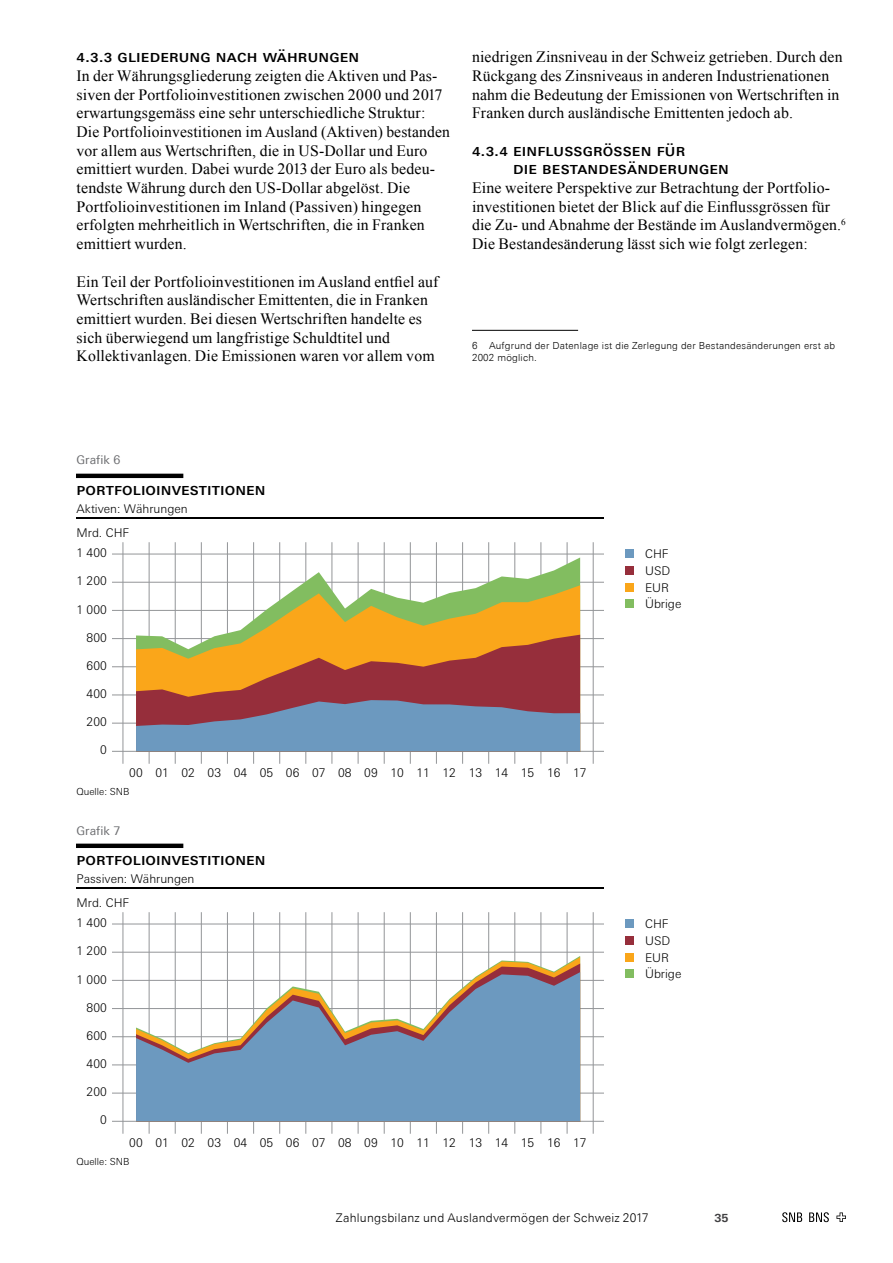
<style>
.page{position:relative;width:893px;height:1263px;background:#fff}
.page>*{position:absolute;margin:0;border:0;box-sizing:border-box;transform-origin:0 0}
.t1{font:500 16.5px/18.8px "Univers Next Pro";letter-spacing:.01em;color:#000}
.t2{font:500 16.5px "Univers Nextfor SNBSC";color:#000}
.t3{font:15.75px/18.8px "Times New Roman";letter-spacing:.01em;color:#000}
.t4{font:300 12px/16.6px "Univers Nextfor SNB";color:#000}
.t5{font:300 12px "Univers Next Pro";letter-spacing:.02em;color:#000}
.t6{font:12px "Univers Next Pro";color:#6d6e71}
.t7{font:700 11.25px "Univers Next Pro";color:#414042}
.t8{font:300 9.75px/12px "Univers Next Pro";letter-spacing:.02em;color:#000}
.t9{font:300 9.75px "Univers Nextfor SNB";color:#000}
</style>
<div class="page">
<svg style="left:836px;top:1212px;width:10px;height:10px"></svg>
<svg style="left:782px;top:1212px;width:20px;height:10px"></svg>
<svg style="left:809px;top:1212px;width:20px;height:10px"></svg>
<hr style="left:472px;top:330px;width:106px;height:1px;background:#000">
<hr style="left:77px;top:474px;width:106px;height:3px;background:#000">
<hr style="left:77px;top:518px;width:527px;height:1px;background:#000">
<hr style="left:123px;top:543px;width:1px;height:220px;background:#939598">
<hr style="left:149px;top:543px;width:1px;height:220px;background:#939598">
<hr style="left:175px;top:543px;width:1px;height:220px;background:#939598">
<hr style="left:201px;top:543px;width:1px;height:220px;background:#939598">
<hr style="left:227px;top:543px;width:1px;height:220px;background:#939598">
<hr style="left:253px;top:543px;width:1px;height:220px;background:#939598">
<hr style="left:279px;top:543px;width:1px;height:220px;background:#939598">
<hr style="left:306px;top:543px;width:1px;height:220px;background:#939598">
<hr style="left:332px;top:543px;width:1px;height:220px;background:#939598">
<hr style="left:358px;top:543px;width:1px;height:220px;background:#939598">
<hr style="left:384px;top:543px;width:1px;height:220px;background:#939598">
<hr style="left:410px;top:543px;width:1px;height:220px;background:#939598">
<hr style="left:436px;top:543px;width:1px;height:220px;background:#939598">
<hr style="left:462px;top:543px;width:1px;height:220px;background:#939598">
<hr style="left:488px;top:543px;width:1px;height:220px;background:#939598">
<hr style="left:515px;top:543px;width:1px;height:220px;background:#939598">
<hr style="left:541px;top:543px;width:1px;height:220px;background:#939598">
<hr style="left:567px;top:543px;width:1px;height:220px;background:#939598">
<hr style="left:593px;top:543px;width:1px;height:220px;background:#939598">
<hr style="left:112px;top:723px;width:492px;height:1px;background:#939598">
<hr style="left:112px;top:695px;width:492px;height:1px;background:#939598">
<hr style="left:112px;top:666px;width:492px;height:1px;background:#939598">
<hr style="left:112px;top:638px;width:492px;height:1px;background:#939598">
<hr style="left:112px;top:610px;width:492px;height:1px;background:#939598">
<hr style="left:112px;top:582px;width:492px;height:1px;background:#939598">
<hr style="left:112px;top:554px;width:492px;height:1px;background:#939598">
<hr style="left:112px;top:751px;width:492px;height:1px;background:#939598">
<svg style="left:136px;top:557px;width:444px;height:28px"></svg>
<svg style="left:148px;top:585px;width:432px;height:50px"></svg>
<svg style="left:136px;top:635px;width:444px;height:65px;background:#c26b30"></svg>
<svg style="left:136px;top:700px;width:444px;height:51px;background:#7482a2"></svg>
<div style="left:625px;top:550px;width:9px;height:8px;background:#6c99bf"></div>
<div style="left:625px;top:566px;width:9px;height:9px;background:#962e3b"></div>
<div style="left:625px;top:583px;width:9px;height:8px;background:#faa61a"></div>
<div style="left:625px;top:600px;width:9px;height:8px;background:#82bd60"></div>
<hr style="left:77px;top:844px;width:106px;height:3px;background:#000">
<hr style="left:77px;top:888px;width:527px;height:1px;background:#000">
<hr style="left:123px;top:913px;width:1px;height:220px;background:#939598">
<hr style="left:149px;top:913px;width:1px;height:220px;background:#939598">
<hr style="left:175px;top:913px;width:1px;height:220px;background:#939598">
<hr style="left:201px;top:913px;width:1px;height:220px;background:#939598">
<hr style="left:227px;top:913px;width:1px;height:220px;background:#939598">
<hr style="left:253px;top:913px;width:1px;height:220px;background:#939598">
<hr style="left:279px;top:913px;width:1px;height:220px;background:#939598">
<hr style="left:306px;top:913px;width:1px;height:220px;background:#939598">
<hr style="left:332px;top:913px;width:1px;height:220px;background:#939598">
<hr style="left:358px;top:913px;width:1px;height:220px;background:#939598">
<hr style="left:384px;top:913px;width:1px;height:220px;background:#939598">
<hr style="left:410px;top:913px;width:1px;height:220px;background:#939598">
<hr style="left:436px;top:913px;width:1px;height:220px;background:#939598">
<hr style="left:462px;top:913px;width:1px;height:220px;background:#939598">
<hr style="left:488px;top:913px;width:1px;height:220px;background:#939598">
<hr style="left:515px;top:913px;width:1px;height:220px;background:#939598">
<hr style="left:541px;top:913px;width:1px;height:220px;background:#939598">
<hr style="left:567px;top:913px;width:1px;height:220px;background:#939598">
<hr style="left:593px;top:913px;width:1px;height:220px;background:#939598">
<hr style="left:112px;top:1093px;width:492px;height:1px;background:#939598">
<hr style="left:112px;top:1065px;width:492px;height:1px;background:#939598">
<hr style="left:112px;top:1036px;width:492px;height:1px;background:#939598">
<hr style="left:112px;top:1008px;width:492px;height:1px;background:#939598">
<hr style="left:112px;top:980px;width:492px;height:1px;background:#939598">
<hr style="left:112px;top:952px;width:492px;height:1px;background:#939598">
<hr style="left:112px;top:924px;width:492px;height:1px;background:#939598">
<hr style="left:112px;top:1121px;width:492px;height:1px;background:#939598">
<svg style="left:148px;top:957px;width:432px;height:6px"></svg>
<svg style="left:148px;top:963px;width:432px;height:9px"></svg>
<svg style="left:136px;top:972px;width:444px;height:149px;fill:#6c99bf"></svg>
<div style="left:625px;top:919px;width:9px;height:9px;background:#6c99bf"></div>
<div style="left:625px;top:936px;width:9px;height:9px;background:#962e3b"></div>
<div style="left:625px;top:953px;width:9px;height:8px;background:#faa61a"></div>
<div style="left:625px;top:969px;width:9px;height:9px;background:#82bd60"></div>
<p class="t1" style="left:77px;top:47px;width:284px">4.3.3 Gliederung nach Währungen</p>
<p class="t3" style="left:77px;top:66px;width:375px">In der Währungsgliederung zeigten die Aktiven und Pas&shy;siven der Portfolioinvestitionen zwischen 2000 und 2017 erwartungsgemäss eine sehr unterschiedliche Struktur:<br>Die Portfolioinvestitionen im Ausland (Aktiven) bestanden vor allem aus Wertschriften, die in US-Dollar und Euro emittiert wurden. Dabei wurde 2013 der Euro als bedeu&shy;tendste Währung durch den US-Dollar abgelöst. Die Portfolioinvestitionen im Inland (Passiven) hingegen erfolgten mehrheitlich in Wertschriften, die in Franken emittiert wurden.</p>
<p class="t3" style="left:77px;top:271px;width:363px">Ein Teil der Portfolioinvestitionen im Ausland entfiel auf Wertschriften ausländischer Emittenten, die in Franken emittiert wurden. Bei diesen Wertschriften handelte es sich überwiegend um langfristige Schuldtitel und Kollektivanlagen. Die Emissionen waren vor allem vom</p>
<p class="t3" style="left:472px;top:47px;width:372px">niedrigen Zinsniveau in der Schweiz getrieben. Durch den Rückgang des Zinsniveaus in anderen Industrienationen nahm die Bedeutung der Emissionen von Wertschriften in Franken durch ausländische Emittenten jedoch ab.</p>
<p class="t1" style="left:513px;top:140px;width:217px;text-indent:-41px">4.3.4 Einflussgrössen für<br>die Bestandesänderungen</p>
<p class="t3" style="left:472px;top:178px;width:375px">Eine weitere Perspektive zur Betrachtung der Portfolio&shy;investitionen bietet der Blick auf die Einflussgrössen für die Zu- und Abnahme der Bestände im Auslandvermögen.<sup>6<br></sup>Die Bestandesänderung lässt sich wie folgt zerlegen:</p>
<p class="t8" style="left:472px;top:340px;width:365px">6 Aufgrund der Datenlage ist die Zerlegung der Bestandesänderungen erst ab<br>2002 möglich.</p>
<p class="t6" style="left:77px;top:453px;width:45px">Grafik 6</p>
<p class="t2" style="left:77px;top:479px;width:191px">portfolioinvestitionen</p>
<p class="t4" style="left:77px;top:496px;width:113px;line-height:24.6px">Aktiven: Währungen<br>Mrd. CHF</p>
<p class="t4" style="left:77px;top:544px;width:32px">1 400</p>
<p class="t4" style="left:77px;top:573px;width:32px">1 200</p>
<p class="t4" style="left:77px;top:601px;width:32px">1 000</p>
<p class="t4" style="left:87px;top:629px;width:22px">800</p>
<p class="t4" style="left:87px;top:657px;width:22px">600</p>
<p class="t4" style="left:87px;top:685px;width:22px">400</p>
<p class="t4" style="left:87px;top:714px;width:22px">200</p>
<p class="t4" style="left:100px;top:742px;width:8px">0</p>
<p class="t4" style="left:645px;top:546px;width:38px">CHF<br>USD<br>EUR<br>Übrige</p>
<p class="t4" style="left:129px;top:764px;width:459px">00 01 02 03 04 05 06 07 08 09 10 11 12 13 14 15 16 17</p>
<p class="t9" style="left:77px;top:786px;width:55px">Quelle: SNB</p>
<p class="t6" style="left:77px;top:823px;width:45px">Grafik 7</p>
<p class="t2" style="left:77px;top:849px;width:191px">portfolioinvestitionen</p>
<p class="t4" style="left:77px;top:866px;width:119px;line-height:24.6px">Passiven: Währungen<br>Mrd. CHF</p>
<p class="t4" style="left:77px;top:914px;width:32px">1 400</p>
<p class="t4" style="left:77px;top:943px;width:32px">1 200</p>
<p class="t4" style="left:77px;top:971px;width:32px">1 000</p>
<p class="t4" style="left:87px;top:999px;width:22px">800</p>
<p class="t4" style="left:87px;top:1027px;width:22px">600</p>
<p class="t4" style="left:87px;top:1055px;width:22px">400</p>
<p class="t4" style="left:87px;top:1083px;width:22px">200</p>
<p class="t4" style="left:100px;top:1112px;width:8px">0</p>
<p class="t4" style="left:129px;top:1134px;width:459px">00 01 02 03 04 05 06 07 08 09 10 11 12 13 14 15 16 17</p>
<p class="t9" style="left:77px;top:1156px;width:55px">Quelle: SNB</p>
<p class="t4" style="left:645px;top:915px;width:38px">CHF<br>USD<br>EUR<br>Übrige</p>
<p class="t5" style="left:336px;top:1211px;width:314px">Zahlungsbilanz und Auslandvermögen der Schweiz 2017</p>
<p class="t7" style="left:714px;top:1211px;width:16px">35</p>
</div>
